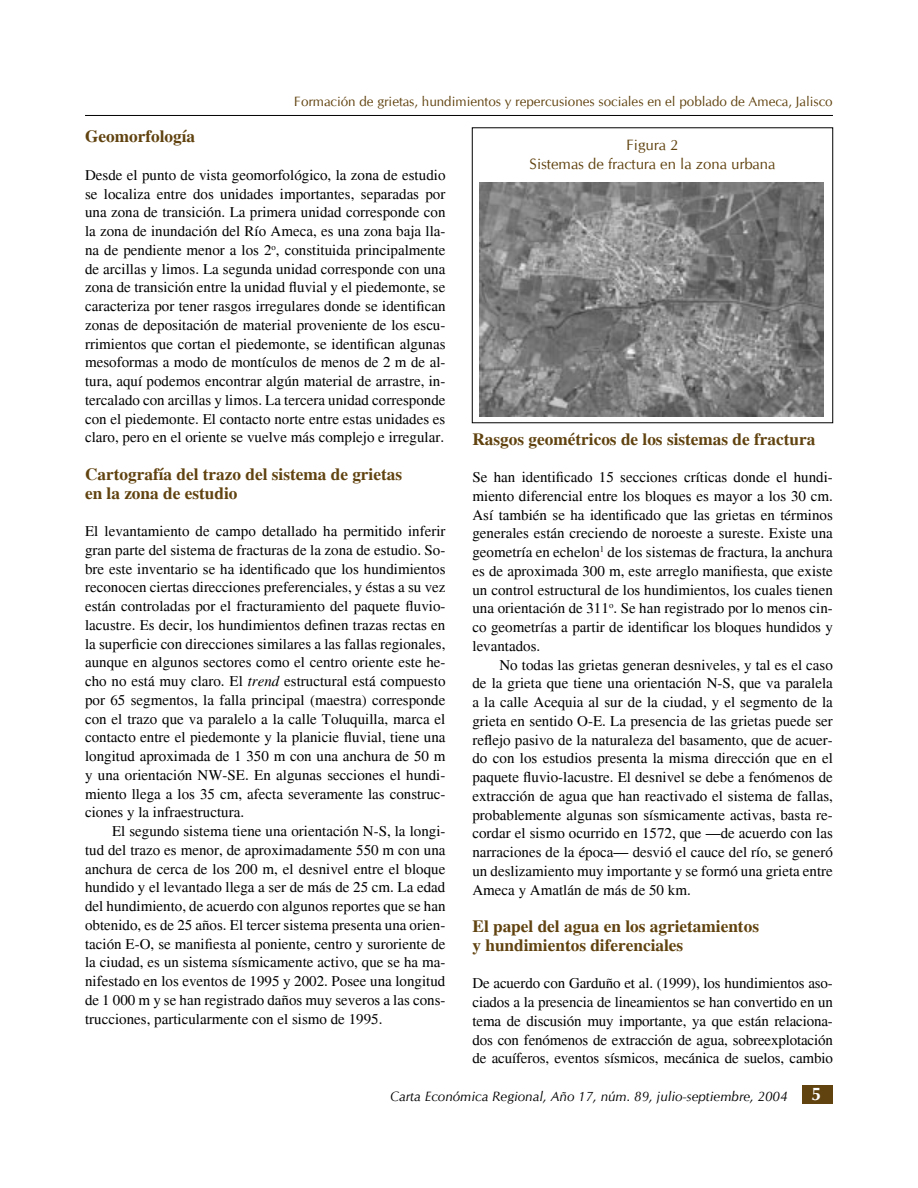
<style>
.page{position:relative;width:918px;height:1188px;background:#fff}
.page>*{position:absolute;margin:0;border:0;box-sizing:border-box;transform-origin:0 0}
.t1{font:700 18px "CG Omega";color:#fff}
.Subtítulo{font:700 17.25px/18.8px "Times";color:#614310}
.PP{font:15px/18.8px "Times";color:#000;text-align:justify}
.Texto{font:15px/18.8px "Times";color:#000;text-align:justify}
.tit_cuadro{font:15px/18.8px "CG Omega";color:#614310;text-align:center}
.t2{font:13.5px "CG Omega";color:#614310}
.t3{font:italic 13.5px "CG Omega";color:#000}
.s1{font-style:italic}
</style>
<div class="page">
<hr style="left:85px;top:115px;width:748px;height:1px;background:#000">
<div style="left:802px;top:1086px;width:31px;height:18px;background:#614310"></div>
<div style="left:472px;top:128px;width:361px;height:295px;border:1px solid #000"></div>
<img style="left:479px;top:183px;width:344px;height:234px">
<p class="t2" style="left:294px;top:94px;width:540px">Formación de grietas, hundimientos y repercusiones sociales en el poblado de Ameca, Jalisco</p>
<p class="Subtítulo" style="left:85px;top:128px;width:112px">Geomorfología</p>
<p class="PP" style="left:85px;top:166px;width:362px">Desde el punto de vista geomorfológico, la zona de estudio se localiza entre dos unidades importantes, separadas por una zona de transición. La primera unidad corresponde con la zona de inundación del Río Ameca, es una zona baja lla&shy;na de pendiente menor a los 2<sup>o</sup>, constituida principalmente de arcillas y limos. La segunda unidad corresponde con una zona de transición entre la unidad fluvial y el piedemonte, se caracteriza por tener rasgos irregulares donde se identifican zonas de depositación de material proveniente de los escu&shy;rrimientos que cortan el piedemonte, se identifican algunas mesoformas a modo de montículos de menos de 2 m de al&shy;tura, aquí podemos encontrar algún material de arrastre, in&shy;tercalado con arcillas y limos. La tercera unidad corresponde con el piedemonte. El contacto norte entre estas unidades es claro, pero en el oriente se vuelve más complejo e irregular.</p>
<p class="Subtítulo" style="left:85px;top:465px;width:319px">Cartografía del trazo del sistema de grietas en la zona de estudio</p>
<p class="PP" style="left:85px;top:522px;width:362px">El levantamiento de campo detallado ha permitido inferir gran parte del sistema de fracturas de la zona de estudio. So&shy;bre este inventario se ha identificado que los hundimientos reconocen ciertas direcciones preferenciales, y éstas a su vez están controladas por el fracturamiento del paquete fluvio&shy;lacustre. Es decir, los hundimientos definen trazas rectas en la superficie con direcciones similares a las fallas regionales, aunque en algunos sectores como el centro oriente este he&shy;cho no está muy claro. El <span class="s1">trend</span> estructural está compuesto por 65 segmentos, la falla principal (maestra) corresponde con el trazo que va paralelo a la calle Toluquilla, marca el contacto entre el piedemonte y la planicie fluvial, tiene una longitud aproximada de 1 350 m con una anchura de 50 m y una orientación NW-SE. En algunas secciones el hundi&shy;miento llega a los 35 cm, afecta severamente las construc&shy;ciones y la infraestructura.</p>
<p class="Texto" style="left:85px;top:822px;width:362px;text-indent:27px">El segundo sistema tiene una orientación N-S, la longi&shy;tud del trazo es menor, de aproximadamente 550 m con una anchura de cerca de los 200 m, el desnivel entre el bloque hundido y el levantado llega a ser de más de 25 cm. La edad del hundimiento, de acuerdo con algunos reportes que se han obtenido, es de 25 años. El tercer sistema presenta una orien&shy;tación E-O, se manifiesta al poniente, centro y suroriente de la ciudad, es un sistema sísmicamente activo, que se ha ma&shy;nifestado en los eventos de 1995 y 2002. Posee una longitud de 1 000 m y se han registrado daños muy severos a las cons&shy;trucciones, particularmente con el sismo de 1995.</p>
<p class="tit_cuadro" style="left:530px;top:136px;width:247px">Figura 2<br>Sistemas de fractura en la zona urbana</p>
<p class="Subtítulo" style="left:472px;top:430px;width:345px">Rasgos geométricos de los sistemas de fractura</p>
<p class="PP" style="left:472px;top:468px;width:362px">Se han identificado 15 secciones críticas donde el hundi&shy;miento diferencial entre los bloques es mayor a los 30 cm.<br>Así también se ha identificado que las grietas en términos generales están creciendo de noroeste a sureste. Existe una geometría en echelon<sup>1</sup> de los sistemas de fractura, la anchura es de aproximada 300 m, este arreglo manifiesta, que existe un control estructural de los hundimientos, los cuales tienen una orientación de 311<sup>o</sup>. Se han registrado por lo menos cin&shy;co geometrías a partir de identificar los bloques hundidos y levantados.</p>
<p class="Texto" style="left:472px;top:655px;width:362px;text-indent:27px">No todas las grietas generan desniveles, y tal es el caso de la grieta que tiene una orientación N-S, que va paralela a la calle Acequia al sur de la ciudad, y el segmento de la grieta en sentido O-E. La presencia de las grietas puede ser reflejo pasivo de la naturaleza del basamento, que de acuer&shy;do con los estudios presenta la misma dirección que en el paquete fluvio-lacustre. El desnivel se debe a fenómenos de extracción de agua que han reactivado el sistema de fallas, probablemente algunas son sísmicamente activas, basta re&shy;cordar el sismo ocurrido en 1572, que —de acuerdo con las narraciones de la época— desvió el cauce del río, se generó un deslizamiento muy importante y se formó una grieta entre Ameca y Amatlán de más de 50 km.</p>
<p class="Subtítulo" style="left:472px;top:917px;width:288px">El papel del agua en los agrietamientos y hundimientos diferenciales</p>
<p class="PP" style="left:472px;top:974px;width:362px">De acuerdo con Garduño et al. (1999), los hundimientos aso&shy;ciados a la presencia de lineamientos se han convertido en un tema de discusión muy importante, ya que están relaciona&shy;dos con fenómenos de extracción de agua, sobreexplotación de acuíferos, eventos sísmicos, mecánica de suelos, cambio</p>
<p class="t3" style="left:390px;top:1088px;width:399px">Carta Económica Regional, Año 17, núm. 89, julio-septiembre, 2004</p>
<p class="t1" style="left:811px;top:1083px;width:11px">5</p>
</div>
